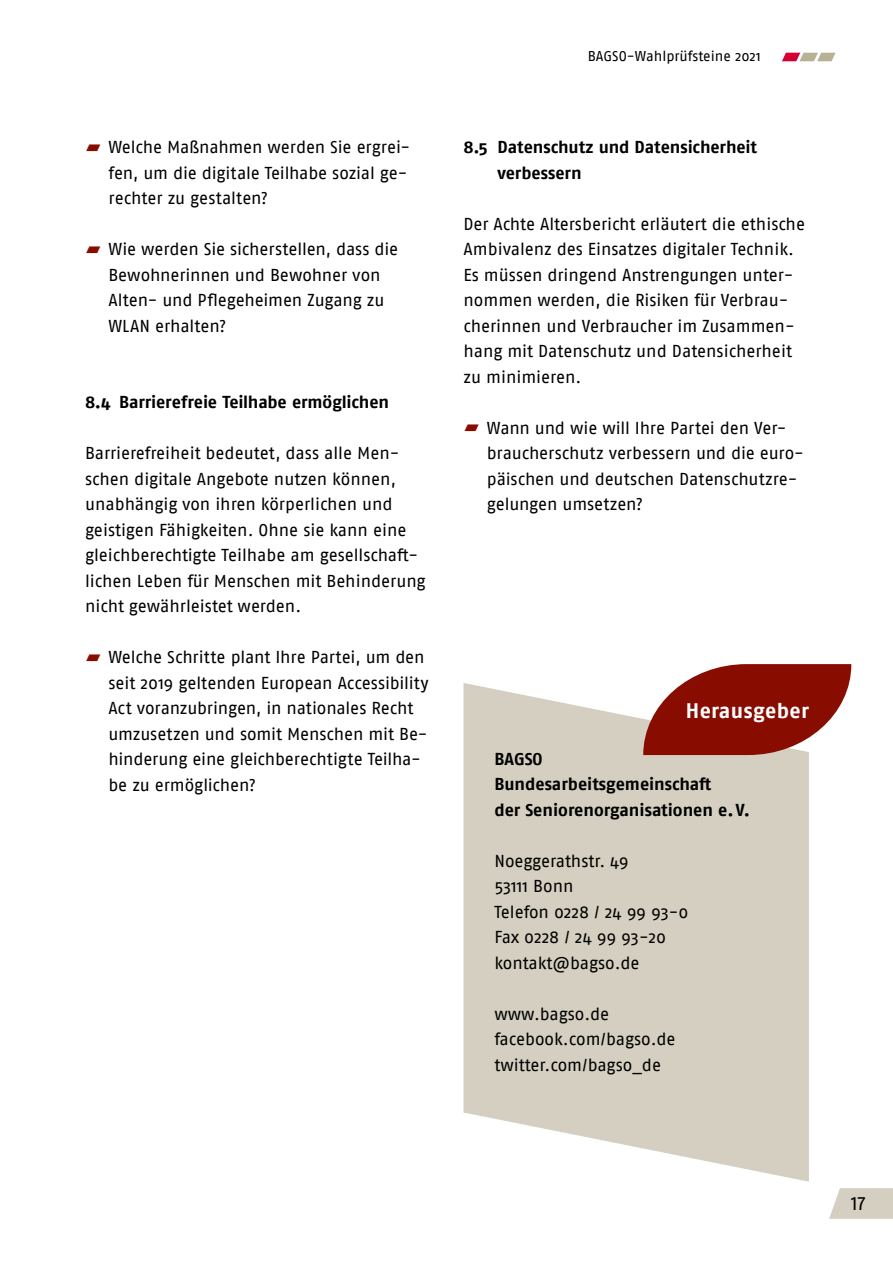
<style>
.page{position:relative;width:893px;height:1263px;background:#fff}
.page>*{position:absolute;margin:0;border:0;box-sizing:border-box;transform-origin:0 0}
.Überschrift_Kasten{font:700 21px "Fago Pro";letter-spacing:.015em;color:#fff}
.t1{font:19.5px "Fago Pro";color:#000}
.t2{font:17.25px/25.5px "Fago Pro";letter-spacing:-.005em;color:#000}
.t3{font:700 17.25px/25.5px "Fago Pro";letter-spacing:-.005em;color:#000}
.t4{font:14.25px "Fago Pro";color:#000}
</style>
<div class="page">
<svg style="left:829px;top:1188px;width:64px;height:31px;background:#d8d3c5"></svg>
<svg style="left:782px;top:53px;width:54px;height:8px"></svg>
<svg style="left:463px;top:683px;width:346px;height:499px;background:#d8d3c6"></svg>
<svg style="left:643px;top:664px;width:208px;height:91px"></svg>
<p class="t2" style="left:108px;top:134px;width:303px">Welche Maßnahmen werden Sie ergrei&shy;fen, um die digitale Teilhabe sozial ge&shy;rechter zu gestalten?</p>
<p class="t2" style="left:108px;top:236px;width:291px">Wie werden Sie sicherstellen, dass die<br>Bewohnerinnen und Bewohner von<br>Alten- und Pflegeheimen Zugang zu<br>WLAN erhalten?</p>
<h2 class="t3" style="left:85px;top:389px;width:306px">8.4 Barrierefreie Teilhabe ermöglichen</h2>
<p class="t2" style="left:85px;top:440px;width:342px">Barrierefreiheit bedeutet, dass alle Men&shy;schen digitale Angebote nutzen können, unabhängig von ihren körperlichen und geistigen Fähigkeiten. Ohne sie kann eine gleichberechtigte Teilhabe am gesellschaft&shy;lichen Leben für Menschen mit Behinderung nicht gewährleistet werden.</p>
<p class="t2" style="left:108px;top:644px;width:322px">Welche Schritte plant Ihre Partei, um den seit 2019 geltenden European Accessibility Act voranzubringen, in nationales Recht umzusetzen und somit Menschen mit Be&shy;hinderung eine gleichberechtigte Teilha&shy;be zu ermöglichen?</p>
<p class="t4" style="left:588px;top:48px;width:174px">BAGSO-Wahlprüfsteine 2021</p>
<h2 class="t3" style="left:497px;top:134px;width:261px;text-indent:-34px">8.5 Datenschutz und Datensicherheit verbessern</h2>
<p class="t2" style="left:463px;top:211px;width:343px">Der Achte Altersbericht erläutert die ethische Ambivalenz des Einsatzes digitaler Technik.<br>Es müssen dringend Anstrengungen unter&shy;nommen werden, die Risiken für Verbrau&shy;cherinnen und Verbraucher im Zusammen&shy;hang mit Datenschutz und Datensicherheit zu minimieren.</p>
<p class="t2" style="left:487px;top:415px;width:318px">Wann und wie will Ihre Partei den Ver&shy;braucherschutz verbessern und die euro&shy;päischen und deutschen Datenschutzre&shy;gelungen umsetzen?</p>
<h3 class="Überschrift_Kasten" style="left:686px;top:698px;width:125px">Herausgeber</h3>
<p class="t3" style="left:494px;top:746px;width:257px">BAGSO<br>Bundesarbeitsgemeinschaft<br>der Seniorenorganisationen e.V.</p>
<p class="t2" style="left:494px;top:848px;width:196px">Noeggerathstr. 49<br>53111 Bonn<br>Telefon 0228 / 24 99 93-0<br>Fax 0228 / 24 99 93-20 kontakt@bagso.de</p>
<p class="t2" style="left:494px;top:1001px;width:117px">www.bagso.de</p>
<p class="t2" style="left:494px;top:1026px;width:183px">facebook.com/bagso.de</p>
<p class="t2" style="left:494px;top:1052px;width:168px">twitter.com/bagso_de</p>
<p class="t1" style="left:851px;top:1191px;width:16px">17</p>
</div>
